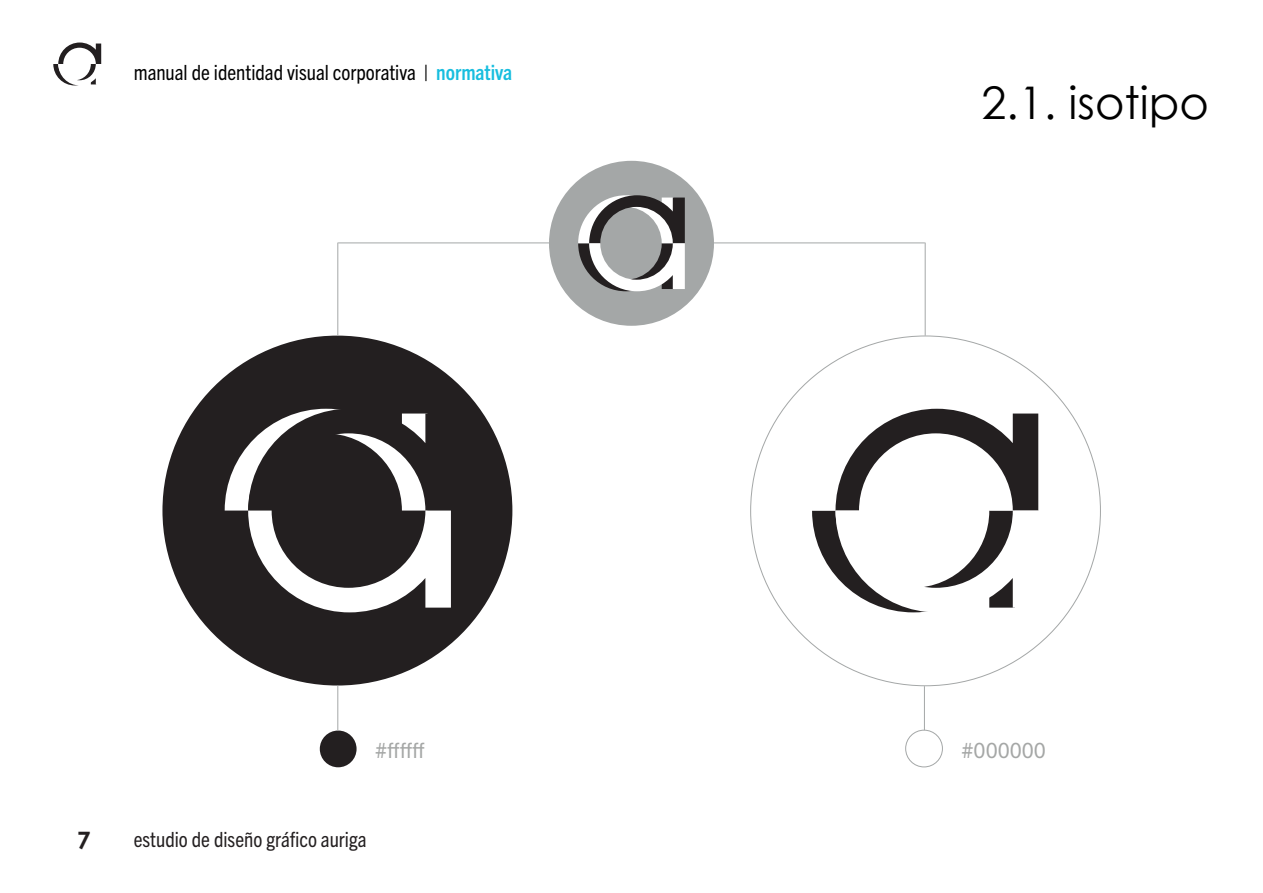
<style>
.page{position:relative;width:1263px;height:893px;background:#fff}
.page>*{position:absolute;margin:0;border:0;box-sizing:border-box;transform-origin:0 0}
.t1{font:45px "Century Gothic";color:#000}
.t2{font:700 24px "Century Gothic";color:#231f20}
.t3{font:condensed 21px "Trade Gothic Next LT Pro";color:#000001}
.t4{font:condensed 21px "Trade Gothic Next LT Pro";color:#231f20}
.t5{font:21px "Trade Gothic Next LT Pro";color:#a5a7a6}
.s1{font-weight:700;color:#18bedf}
</style>
<div class="page">
<svg style="left:53px;top:43px;width:48px;height:42px"></svg>
<div style="left:162px;top:336px;width:350px;height:349px;background:#231f20;border-radius:50%"></div>
<svg style="left:225px;top:409px;width:226px;height:203px"></svg>
<svg style="left:812px;top:409px;width:226px;height:203px"></svg>
<div style="left:905px;top:730px;width:38px;height:37px;border:1px solid #a4a7a7;border-radius:50%"></div>
<div style="left:320px;top:730px;width:37px;height:37px;background:#231f20;border-radius:50%"></div>
<hr style="left:337px;top:685px;width:1px;height:45px;background:#a4a7a7">
<div style="left:549px;top:161px;width:165px;height:165px;background:#a4a7a7;border-radius:50%"></div>
<svg style="left:578px;top:195px;width:107px;height:96px"></svg>
<hr style="left:714px;top:243px;width:211px;height:1px;background:#a4a7a7">
<hr style="left:925px;top:243px;width:1px;height:93px;background:#a4a7a7">
<hr style="left:338px;top:243px;width:211px;height:1px;background:#a4a7a7">
<hr style="left:337px;top:243px;width:1px;height:93px;background:#a4a7a7">
<hr style="left:924px;top:686px;width:1px;height:44px;background:#a4a7a7">
<p class="t3" style="left:134px;top:58px;width:380px">manual de identidad visual corporativa | <span class="s1">normativa</span></p>
<h1 class="t1" style="left:981px;top:75px;width:229px">2.1. isotipo</h1>
<p class="t5" style="left:375px;top:735px;width:51px">#ffffff</p>
<p class="t5" style="left:961px;top:735px;width:86px">#000000</p>
<p class="t2" style="left:77px;top:825px;width:15px">7</p>
<p class="t4" style="left:134px;top:825px;width:234px">estudio de diseño gráfico auriga</p>
</div>
